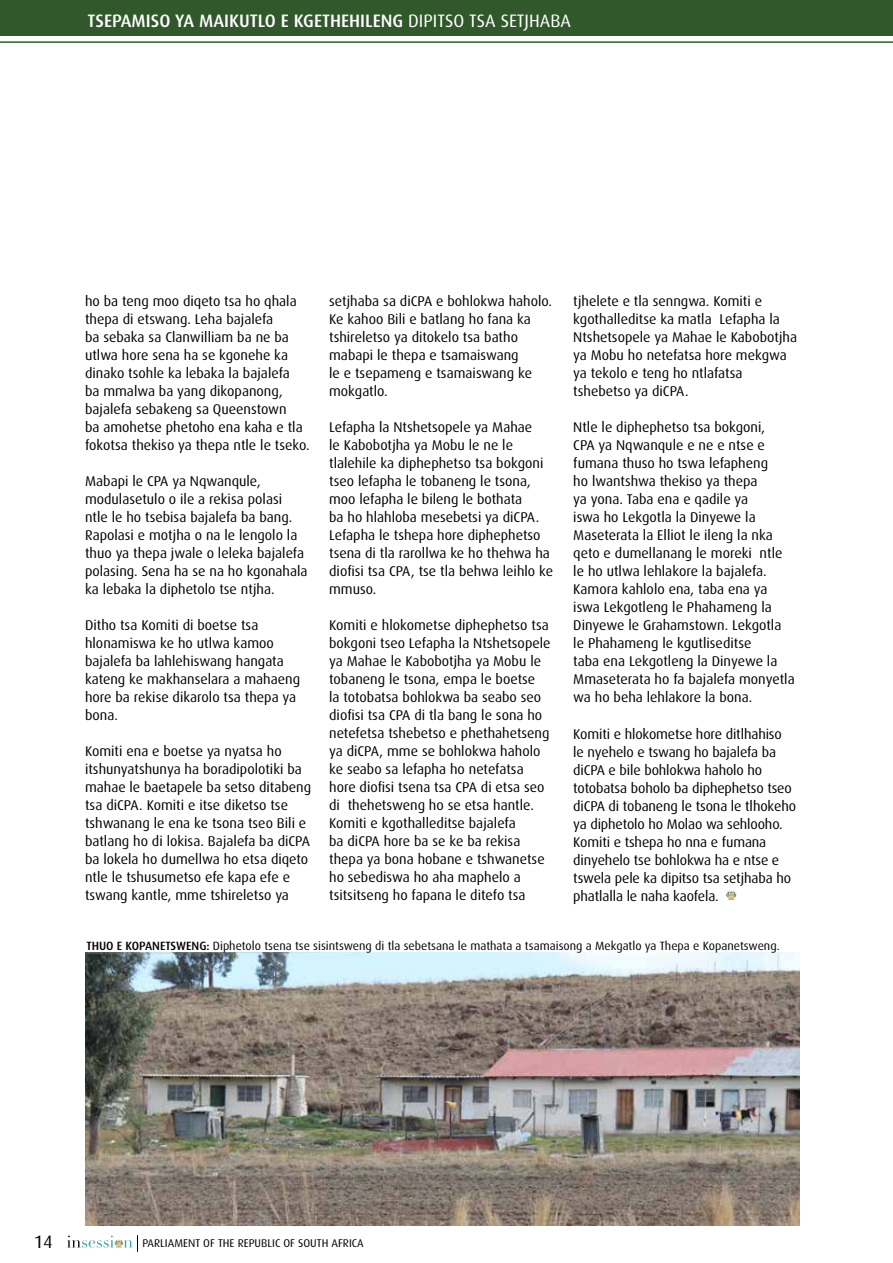
<style>
.page{position:relative;width:893px;height:1263px;background:#fff}
.page>*{position:absolute;margin:0;border:0;box-sizing:border-box;transform-origin:0 0}
.t1{font:500 18px "Dax";color:#fff}
.t2{font:18px "Dax";color:#fff}
.t3{font:18px "Dax";color:#000}
.t4{font:14.1px/18px "Dax";color:#000}
.t5{font:12px "Dax";color:#000}
.t6{font:11.25px "Dax";color:#000}
.s1{font-weight:500}
</style>
<div class="page">
<svg style="left:67px;top:1235px;width:71px;height:17px"></svg>
<div style="left:0;top:0;width:893px;height:36px;background:#30582a"></div>
<hr style="left:0;top:41px;width:893px;height:2px;background:#30582a">
<svg style="left:726px;top:890px;width:11px;height:10px"></svg>
<img style="left:85px;top:952px;width:714px;height:273px">
<p class="t1" style="left:88px;top:11px;width:11px">TSEPAMISO</p>
<p class="t1" style="left:175px;top:11px;width:35px">YA MAIK</p>
<p class="t1" style="left:239px;top:11px;width:20px">UTLO</p>
<p class="t1" style="left:281px;top:11px;width:23px">E KGETHEHILE</p>
<p class="t2" style="left:381px;top:11px;width:47px"><span class="s1">NG</span> dipitso</p>
<p class="t2" style="left:469px;top:11px;width:10px">tsa</p>
<p class="t2" style="left:501px;top:11px;width:10px">setjhaba</p>
<p class="t4" style="left:85px;top:292px;width:226px">ho ba teng moo diqeto tsa ho qhala thepa di etswang. Leha bajalefa<br>ba sebaka sa Clanwilliam ba ne ba utlwa hore sena ha se kgonehe ka dinako tsohle ka lebaka la bajalefa<br>ba mmalwa ba yang dikopanong, bajalefa sebakeng sa Queenstown<br>ba amohetse phetoho ena kaha e tla fokotsa thekiso ya thepa ntle le tseko.</p>
<p class="t4" style="left:85px;top:472px;width:224px">Mabapi le CPA ya Nqwanqule, modulasetulo o ile a rekisa polasi ntle le ho tsebisa bajalefa ba bang.<br>Rapolasi e motjha o na le lengolo la thuo ya thepa jwale o leleka bajalefa polasing. Sena ha se na ho kgonahala ka lebaka la diphetolo tse ntjha.</p>
<p class="t4" style="left:85px;top:616px;width:217px">Ditho tsa Komiti di boetse tsa hlonamiswa ke ho utlwa kamoo bajalefa ba lahlehiswang hangata kateng ke makhanselara a mahaeng hore ba rekise dikarolo tsa thepa ya bona.</p>
<p class="t4" style="left:85px;top:742px;width:228px">Komiti ena e boetse ya nyatsa ho itshunyatshunya ha boradipolotiki ba mahae le baetapele ba setso ditabeng tsa diCPA. Komiti e itse diketso tse tshwanang le ena ke tsona tseo Bili e batlang ho di lokisa. Bajalefa ba diCPA ba lokela ho dumellwa ho etsa diqeto ntle le tshusumetso efe kapa efe e tswang kantle, mme tshireletso ya</p>
<p class="t4" style="left:329px;top:292px;width:224px">setjhaba sa diCPA e bohlokwa haholo.<br>Ke kahoo Bili e batlang ho fana ka tshireletso ya ditokelo tsa batho mabapi le thepa e tsamaiswang<br>le e tsepameng e tsamaiswang ke mokgatlo.</p>
<p class="t4" style="left:329px;top:418px;width:225px">Lefapha la Ntshetsopele ya Mahae<br>le Kabobotjha ya Mobu le ne le tlalehile ka diphephetso tsa bokgoni tseo lefapha le tobaneng le tsona, moo lefapha le bileng le bothata<br>ba ho hlahloba mesebetsi ya diCPA.<br>Lefapha le tshepa hore diphephetso tsena di tla rarollwa ke ho thehwa ha diofisi tsa CPA, tse tla behwa leihlo ke mmuso.</p>
<p class="t4" style="left:329px;top:616px;width:223px">Komiti e hlokometse diphephetso tsa bokgoni tseo Lefapha la Ntshetsopele ya Mahae le Kabobotjha ya Mobu le tobaneng le tsona, empa le boetse<br>la totobatsa bohlokwa ba seabo seo diofisi tsa CPA di tla bang le sona ho netefetsa tshebetso e phethahetseng ya diCPA, mme se bohlokwa haholo ke seabo sa lefapha ho netefatsa hore diofisi tsena tsa CPA di etsa seo di thehetsweng ho se etsa hantle.<br>Komiti e kgothalleditse bajalefa<br>ba diCPA hore ba se ke ba rekisa thepa ya bona hobane e tshwanetse ho sebediswa ho aha maphelo a tsitsitseng ho fapana le ditefo tsa</p>
<p class="t4" style="left:573px;top:293px;width:225px">tjhelete e tla senngwa. Komiti e kgothalleditse ka matla Lefapha la<br>Ntshetsopele ya Mahae le Kabobotjha ya Mobu ho netefatsa hore mekgwa ya tekolo e teng ho ntlafatsa tshebetso ya diCPA.</p>
<p class="t4" style="left:573px;top:419px;width:223px">Ntle le diphephetso tsa bokgoni,<br>CPA ya Nqwanqule e ne e ntse e fumana thuso ho tswa lefapheng<br>ho lwantshwa thekiso ya thepa<br>ya yona. Taba ena e qadile ya<br>iswa ho Lekgotla la Dinyewe la<br>Maseterata la Elliot le ileng la nka qeto e dumellanang le moreki ntle le ho utlwa lehlakore la bajalefa.<br>Kamora kahlolo ena, taba ena ya iswa Lekgotleng le Phahameng la<br>Dinyewe le Grahamstown. Lekgotla le Phahameng le kgutliseditse<br>taba ena Lekgotleng la Dinyewe la<br>Mmaseterata ho fa bajalefa monyetla wa ho beha lehlakore la bona.</p>
<p class="t4" style="left:573px;top:725px;width:224px">Komiti e hlokometse hore ditlhahiso<br>le nyehelo e tswang ho bajalefa ba diCPA e bile bohlokwa haholo ho totobatsa boholo ba diphephetso tseo diCPA di tobaneng le tsona le tlhokeho ya diphetolo ho Molao wa sehlooho.<br>Komiti e tshepa ho nna e fumana dinyehelo tse bohlokwa ha e ntse e tswela pele ka dipitso tsa setjhaba ho phatlalla le naha kaofela.</p>
<p class="t5" style="left:86px;top:939px;width:695px"><span class="s1">THUO E KOPANETSWENG:</span> Diphetolo tsena tse sisintsweng di tla sebetsana le mathata a tsamaisong a Mekgatlo ya Thepa e Kopanetsweng.</p>
<p class="t3" style="left:34px;top:1232px;width:21px">14</p>
<p class="t6" style="left:142px;top:1237px;width:223px">PARLIAMENT OF THE REPUBLIC OF SOUTH AFRICA</p>
</div>
